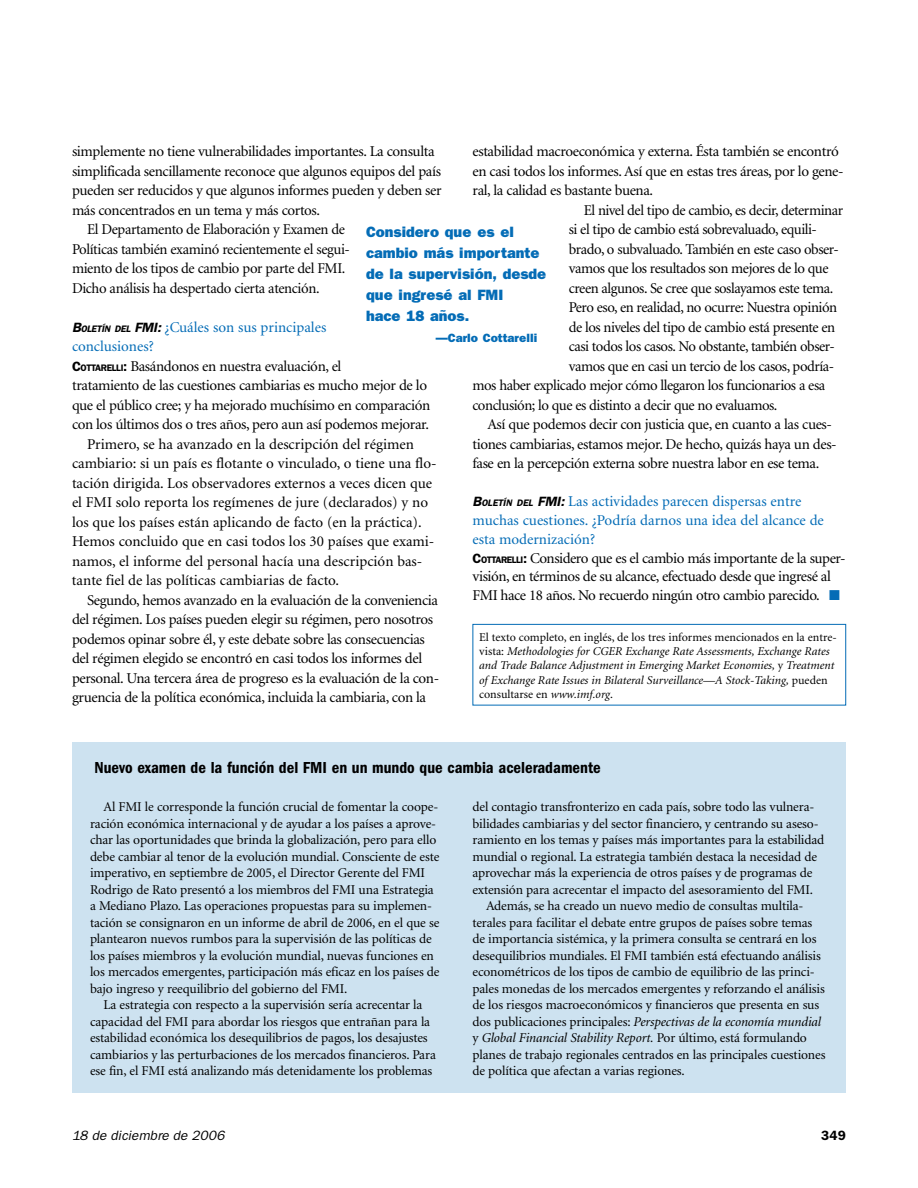
<style>
.page{position:relative;width:918px;height:1188px;background:#fff}
.page>*{position:absolute;margin:0;border:0;box-sizing:border-box;transform-origin:0 0}
.t1{font:600 condensed 16.5px "Franklin Gothic";color:#000}
.t2{font:15px/18.8px "Minion";letter-spacing:-.025em;color:#000}
.t3{font:15px "Minion";color:#000}
.t4{font:800 15px/21px "Franklin Gothic";color:#046cb6}
.t5{font:15px "Minion";color:#046cb6}
.t6{font:13.5px/16.5px "Minion";letter-spacing:-.01em;color:#000}
.t7{font:italic 13.5px "Minion";letter-spacing:-.01em;color:#000}
.t8{font:italic 13.5px "Franklin Gothic";letter-spacing:.01em;color:#000}
.t9{font:600 13.5px "Franklin Gothic";color:#000}
.t10{font:italic 12px/14.2px "Minion";color:#000}
.t11{font:800 12px "Franklin Gothic";color:#046cb6}
.s1{font-family:"Franklin Gothic";font-weight:600;font-style:italic;font-size:13.5px}
.s2{font-family:"Franklin Gothic";font-weight:600;font-style:italic;font-size:9.45px}
.s3{color:#046cb6}
.s4{font-family:"Franklin Gothic";font-weight:600;font-size:13.5px}
.s5{font-family:"Franklin Gothic";font-weight:600;font-size:9.45px}
.s6{font-family:"Franklin Gothic";font-weight:600;font-style:italic;font-size:13.5px;color:#000}
.s7{font-family:"Franklin Gothic";font-weight:600;font-style:italic;font-size:9.45px;color:#000}
.s8{font-style:normal}
</style>
<div class="page">
<div style="left:72px;top:742px;width:774px;height:352px;background:#cde2f0"></div>
<div style="left:472px;top:624px;width:374px;height:81px;border:1px solid #046cb6"></div>
<p class="t2" style="left:472px;top:142px;width:368px">estabilidad macroeconómica y externa. Ésta también se encontró</p>
<p class="t2" style="left:472px;top:162px;width:373px">en casi todos los informes. Así que en estas tres áreas, por lo gene-</p>
<p class="t2" style="left:473px;top:181px;width:180px">ral, la calidad es bastante buena.-</p>
<p class="t2" style="left:584px;top:201px;width:261px">El nivel del tipo de cambio, es decir, determinar</p>
<p class="t2" style="left:569px;top:220px;width:250px">si el tipo de cambio está sobrevaluado, equili-</p>
<p class="t2" style="left:569px;top:240px;width:272px">brado, o subvaluado. También en este caso obser-</p>
<p class="t2" style="left:569px;top:259px;width:261px">vamos que los resultados son mejores de lo que</p>
<p class="t2" style="left:569px;top:279px;width:266px">creen algunos. Se cree que soslayamos este tema.</p>
<p class="t2" style="left:569px;top:298px;width:270px">Pero eso, en realidad, no ocurre: Nuestra opinión</p>
<p class="t2" style="left:569px;top:318px;width:268px">de los niveles del tipo de cambio está presente en</p>
<p class="t2" style="left:569px;top:337px;width:267px">casi todos los casos. No obstante, también obser-</p>
<p class="t2" style="left:569px;top:357px;width:267px">vamos que en casi un tercio de los casos, podría-</p>
<p class="t2" style="left:472px;top:376px;width:354px">mos haber explicado mejor cómo llegaron los funcionarios a esa</p>
<p class="t2" style="left:472px;top:396px;width:304px">conclusión; lo que es distinto a decir que no evaluamos.-</p>
<p class="t2" style="left:488px;top:415px;width:346px">Así que podemos decir con justicia que, en cuanto a las cues-</p>
<p class="t2" style="left:472px;top:435px;width:366px">tiones cambiarias, estamos mejor. De hecho, quizás haya un des-</p>
<p class="t2" style="left:473px;top:454px;width:346px">fase en la percepción externa sobre nuestra labor en ese tema.-</p>
<p class="t2" style="left:472px;top:493px;width:375px"><span class="s1">B</span><span class="s2">OLETÍN DEL</span> <span class="s1">FMI:</span> <span class="s3">Las actividades parecen dispersas entre muchas cuestiones. ¿Podría darnos una idea del alcance de esta modernización?<br></span><span class="s4">C</span><span class="s5">OTTARELLI</span><span class="s4">:</span> Considero que es el cambio más importante de la super&shy;visión, en términos de su alcance, efectuado desde que ingresé al FMI hace 18 años. No recuerdo ningún otro cambio parecido.- <span class="s3">■</span></p>
<p class="t2" style="left:72px;top:142px;width:364px">simplemente no tiene vulnerabilidades importantes. La consulta</p>
<p class="t2" style="left:72px;top:162px;width:371px">simplificada sencillamente reconoce que algunos equipos del país</p>
<p class="t2" style="left:72px;top:181px;width:371px">pueden ser reducidos y que algunos informes pueden y deben ser</p>
<p class="t2" style="left:72px;top:201px;width:247px">más concentrados en un tema y más cortos.-</p>
<p class="t2" style="left:87px;top:220px;width:260px">El Departamento de Elaboración y Examen de</p>
<p class="t2" style="left:72px;top:240px;width:280px">Políticas también examinó recientemente el segui-</p>
<p class="t2" style="left:72px;top:259px;width:275px">miento de los tipos de cambio por parte del FMI.</p>
<p class="t2" style="left:72px;top:279px;width:246px">Dicho análisis ha despertado cierta atención.-</p>
<p class="t5" style="left:72px;top:319px;width:256px"><span class="s6">B</span><span class="s7">OLETÍN DEL</span> <span class="s6">FMI:</span> ¿Cuáles son sus principales</p>
<p class="t5" style="left:72px;top:339px;width:83px">conclusiones?</p>
<p class="t2" style="left:72px;top:357px;width:271px"><span class="s4">C</span><span class="s5">OTTARELLI</span><span class="s4">:</span> Basándonos en nuestra evaluación, el</p>
<p class="t2" style="left:72px;top:376px;width:357px">tratamiento de las cuestiones cambiarias es mucho mejor de lo</p>
<p class="t2" style="left:72px;top:396px;width:360px">que el público cree; y ha mejorado muchísimo en comparación</p>
<p class="t2" style="left:72px;top:415px;width:356px">con los últimos dos o tres años, pero aun así podemos mejorar.-</p>
<p class="t3" style="left:87px;top:436px;width:328px">Primero, se ha avanzado en la descripción del régimen</p>
<p class="t3" style="left:72px;top:456px;width:366px">cambiario: si un país es flotante o vinculado, o tiene una flo-</p>
<p class="t3" style="left:72px;top:475px;width:362px">tación dirigida. Los observadores externos a veces dicen que</p>
<p class="t3" style="left:72px;top:495px;width:358px">el FMI solo reporta los regímenes de jure (declarados) y no</p>
<p class="t3" style="left:72px;top:514px;width:351px">los que los países están aplicando de facto (en la práctica).</p>
<p class="t3" style="left:72px;top:534px;width:364px">Hemos concluido que en casi todos los 30 países que exami-</p>
<p class="t3" style="left:72px;top:553px;width:352px">namos, el informe del personal hacía una descripción bas-</p>
<p class="t3" style="left:72px;top:573px;width:266px">tante fiel de las políticas cambiarias de facto.-</p>
<p class="t2" style="left:87px;top:591px;width:353px">Segundo, hemos avanzado en la evaluación de la conveniencia</p>
<p class="t2" style="left:72px;top:610px;width:363px">del régimen. Los países pueden elegir su régimen, pero nosotros</p>
<p class="t2" style="left:72px;top:630px;width:354px">podemos opinar sobre él, y este debate sobre las consecuencias</p>
<p class="t2" style="left:72px;top:649px;width:352px">del régimen elegido se encontró en casi todos los informes del</p>
<p class="t2" style="left:72px;top:669px;width:369px">personal. Una tercera área de progreso es la evaluación de la con-</p>
<p class="t2" style="left:72px;top:688px;width:356px">gruencia de la política económica, incluida la cambiaria, con la</p>
<p class="t4" style="left:366px;top:222px;width:182px">Considero que es el cambio más importante de la supervisión, desde que ingresé al FMI<br>hace 18 años.</p>
<p class="t11" style="left:436px;top:331px;width:103px">—Carlo Cottarelli</p>
<p class="t10" style="left:479px;top:630px;width:359px"><span class="s8">El texto completo, en inglés, de los tres informes mencionados en la entre&shy;vista:</span> Methodologies for CGER Exchange Rate Assessments, Exchange Rates and Trade Balance Adjustment in Emerging Market Economies, <span class="s8">y</span> Treatment of Exchange Rate Issues in Bilateral Surveillance—A Stock-Taking, <span class="s8">pueden consultarse en</span> www.imf.org<span class="s8">.</span></p>
<p class="t1" style="left:94px;top:758px;width:508px">Nuevo examen de la función del FMI en un mundo que cambia aceleradamente</p>
<p class="t6" style="left:90px;top:799px;width:351px;text-indent:14px">Al FMI le corresponde la función crucial de fomentar la coope&shy;ración económica internacional y de ayudar a los países a aprove&shy;char las oportunidades que brinda la globalización, pero para ello debe cambiar al tenor de la evolución mundial. Consciente de este imperativo, en septiembre de 2005, el Director Gerente del FMI Rodrigo de Rato presentó a los miembros del FMI una Estrategia a Mediano Plazo. Las operaciones propuestas para su implemen&shy;tación se consignaron en un informe de abril de 2006, en el que se plantearon nuevos rumbos para la supervisión de las políticas de los países miembros y la evolución mundial, nuevas funciones en los mercados emergentes, participación más eficaz en los países de bajo ingreso y reequilibrio del gobierno del FMI.</p>
<p class="t6" style="left:90px;top:997px;width:347px;text-indent:14px">La estrategia con respecto a la supervisión sería acrecentar la capacidad del FMI para abordar los riesgos que entrañan para la estabilidad económica los desequilibrios de pagos, los desajustes cambiarios y las perturbaciones de los mercados financieros. Para ese fin, el FMI está analizando más detenidamente los problemas</p>
<p class="t6" style="left:472px;top:799px;width:343px">del contagio transfronterizo en cada país, sobre todo las vulnera-</p>
<p class="t6" style="left:472px;top:816px;width:348px">bilidades cambiarias y del sector financiero, y centrando su aseso-</p>
<p class="t6" style="left:472px;top:832px;width:353px">ramiento en los temas y países más importantes para la estabilidad</p>
<p class="t6" style="left:472px;top:849px;width:346px">mundial o regional. La estrategia también destaca la necesidad de</p>
<p class="t6" style="left:472px;top:865px;width:342px">aprovechar más la experiencia de otros países y de programas de</p>
<p class="t6" style="left:472px;top:882px;width:342px">extensión para acrecentar el impacto del asesoramiento del FMI.</p>
<p class="t6" style="left:486px;top:898px;width:319px">Además, se ha creado un nuevo medio de consultas multila-</p>
<p class="t6" style="left:472px;top:915px;width:341px">terales para facilitar el debate entre grupos de países sobre temas</p>
<p class="t6" style="left:472px;top:931px;width:345px">de importancia sistémica, y la primera consulta se centrará en los</p>
<p class="t6" style="left:472px;top:948px;width:350px">desequilibrios mundiales. El FMI también está efectuando análisis</p>
<p class="t6" style="left:472px;top:964px;width:344px">econométricos de los tipos de cambio de equilibrio de las princi-</p>
<p class="t6" style="left:472px;top:981px;width:354px">pales monedas de los mercados emergentes y reforzando el análisis</p>
<p class="t6" style="left:472px;top:997px;width:348px">de los riesgos macroeconómicos y financieros que presenta en sus</p>
<p class="t7" style="left:472px;top:1015px;width:350px"><span class="s8">dos publicaciones principales:</span> Perspectivas de la economía mundial</p>
<p class="t7" style="left:472px;top:1031px;width:336px"><span class="s8">y</span> Global Financial Stability Report. <span class="s8">Por último, está formulando</span></p>
<p class="t6" style="left:472px;top:1047px;width:355px">planes de trabajo regionales centrados en las principales cuestiones</p>
<p class="t6" style="left:472px;top:1063px;width:214px">de política que afectan a varias regiones.</p>
<p class="t8" style="left:72px;top:1127px;width:154px">18 de diciembre de 2006</p>
<p class="t9" style="left:821px;top:1127px;width:26px">349</p>
</div>
